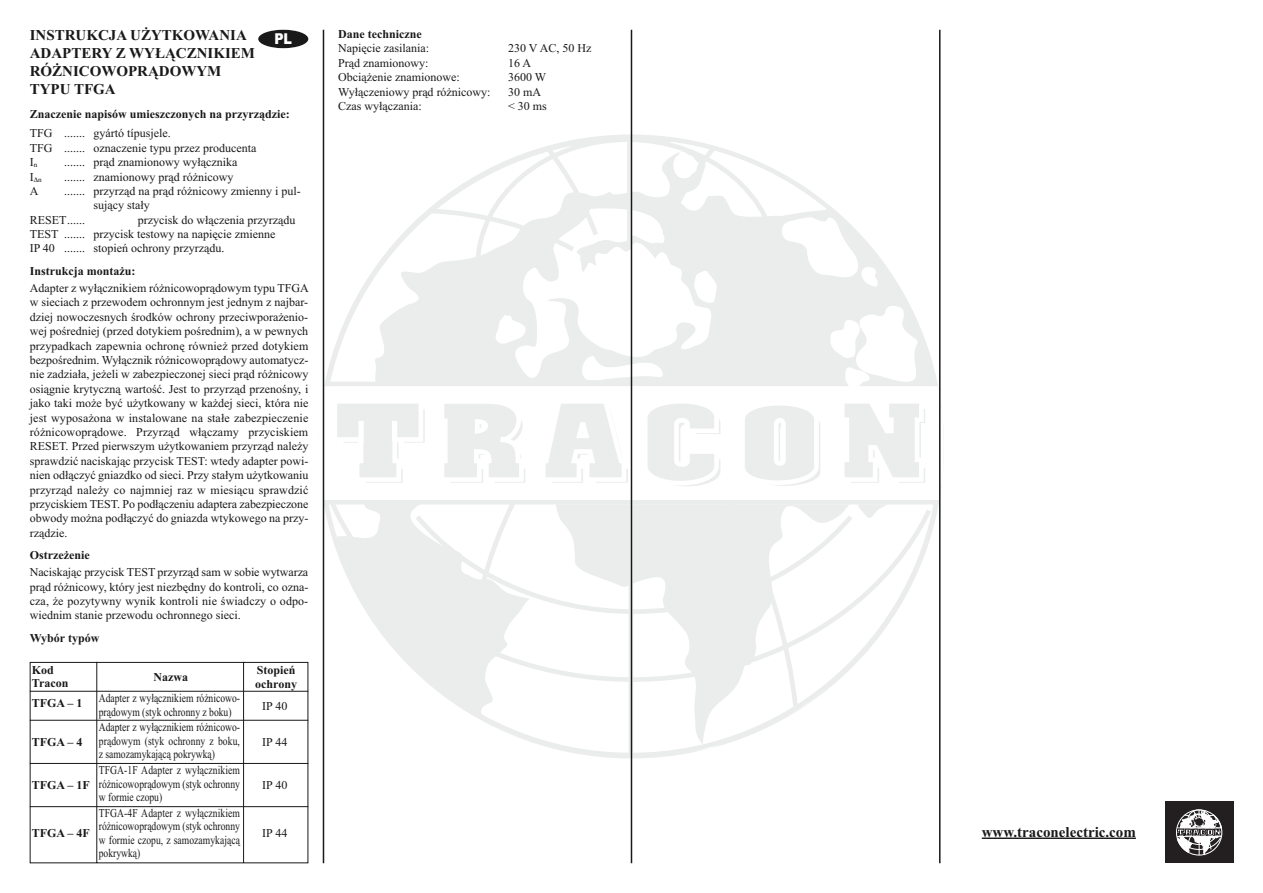
<style>
.page{position:relative;width:1263px;height:893px;background:#fff}
.page>*{position:absolute;margin:0;border:0;box-sizing:border-box;transform-origin:0 0}
.t1{font:700 15px/18px "Times New Roman";color:#191919}
.t2{font:900 15px "Arial";color:#fff;scale:.85 1}
.t3{font:12px/14.4px "Times New Roman";color:#191919}
.t4{font:12px/13.5px "Times New Roman";color:#191919;text-align:justify;scale:.8 1}
.t5{font:700 12px "Times New Roman";color:#191919}
</style>
<div class="page">
<svg style="left:718px;top:500px;width:220px;height:246px"></svg>
<svg style="left:480px;top:719px;width:238px;height:41px"></svg>
<svg style="left:628px;top:719px;width:5px;height:37px"></svg>
<svg style="left:326px;top:135px;width:606px;height:584px"></svg>
<hr style="left:323px;top:30px;width:1px;height:833px;background:#191919">
<hr style="left:631px;top:30px;width:1px;height:833px;background:#191919">
<hr style="left:939px;top:30px;width:1px;height:833px;background:#191919">
<div style="left:1165px;top:801px;width:68px;height:62px;background:#231f20"></div>
<svg style="left:1177px;top:810px;width:44px;height:46px"></svg>
<hr style="left:982px;top:837px;width:154px;height:2px;background:#191919">
<svg style="left:29px;top:661px;width:280px;height:203px"></svg>
<hr style="left:30px;top:691px;width:278px;height:1px;background:#191919">
<hr style="left:30px;top:720px;width:278px;height:1px;background:#191919">
<hr style="left:30px;top:763px;width:278px;height:1px;background:#191919">
<hr style="left:30px;top:806px;width:278px;height:1px;background:#191919">
<div style="left:258px;top:30px;width:50px;height:18px;background:#191919;border-radius:50%"></div>
<p class="t1" style="left:30px;top:28px;width:227px">INSTRUKCJA UŻYTKOWANIA<br>ADAPTERY Z WYŁĄCZNIKIEM<br>RÓŻNICOWOPRĄDOWYM<br>TYPU TFGA</p>
<p class="t5" style="left:30px;top:110px;width:261px">Znaczenie napisów umieszczonych na przyrządzie:</p>
<p class="t3" style="left:30px;top:127px;width:228px">TFG ....... gyártó típusjele.<br>TFG ....... oznaczenie typu przez producenta<br>I<sub>n</sub></p>
<p class="t2" style="left:274px;top:30px;width:22px">PL</p>
<p class="t3" style="left:64px;top:156px;width:175px">....... prąd znamionowy wyłącznika</p>
<p class="t3" style="left:30px;top:170px;width:14px">I <sub>n</sub></p>
<p class="t3" style="left:64px;top:170px;width:171px">....... znamionowy prąd różnicowy</p>
<p class="t3" style="left:30px;top:185px;width:10px">A</p>
<p class="t3" style="left:64px;top:185px;width:238px">....... przyrząd na prąd różnicowy zmienny i pul-</p>
<p class="t3" style="left:94px;top:199px;width:58px">sujący stały</p>
<p class="t3" style="left:30px;top:214px;width:57px">RESET......</p>
<p class="t3" style="left:30px;top:214px;width:267px;text-indent:108px">przycisk do włączenia przyrządu<br>TEST ....... przycisk testowy na napięcie zmienne<br>IP 40 ....... stopień ochrony przyrządu.</p>
<p class="t5" style="left:30px;top:267px;width:107px">Instrukcja montażu:</p>
<p class="t3" style="left:30px;top:282px;width:281px;text-align:justify">Adapter z wyłącznikiem różnicowoprądowym typu TFGA w sieciach z przewodem ochronnym jest jednym z najbar&shy;dziej nowoczesnych środków ochrony przeciwporażenio&shy;wej pośredniej (przed dotykiem pośrednim), a w pewnych przypadkach zapewnia ochronę również przed dotykiem bezpośrednim. Wyłącznik różnicowoprądowy automatycz&shy;nie zadziała, jeżeli w zabezpieczonej sieci prąd różnicowy osiągnie krytyczną wartość. Jest to przyrząd przenośny, i jako taki może być użytkowany w każdej sieci, która nie jest wyposażona w instalowane na stałe zabezpieczenie różnicowoprądowe. Przyrząd włączamy przyciskiem RESET. Przed pierwszym użytkowaniem przyrząd należy sprawdzić naciskając przycisk TEST: wtedy adapter powi&shy;nien odłączyć gniazdko od sieci. Przy stałym użytkowaniu przyrząd należy co najmniej raz w miesiącu sprawdzić przyciskiem TEST. Po podłączeniu adaptera zabezpieczone obwody można podłączyć do gniazda wtykowego na przy&shy;rządzie.</p>
<p class="t5" style="left:30px;top:551px;width:61px">Ostrzeżenie</p>
<p class="t3" style="left:30px;top:566px;width:280px;text-align:justify">Naciskając przycisk TEST przyrząd sam w sobie wytwarza prąd różnicowy, który jest niezbędny do kontroli, co ozna&shy;cza, że pozytywny wynik kontroli nie świadczy o odpo&shy;wiednim stanie przewodu ochronnego sieci.</p>
<p class="t5" style="left:30px;top:634px;width:71px">Wybór typów</p>
<p class="t5" style="left:257px;top:666px;width:40px">Stopień</p>
<p class="t5" style="left:32px;top:666px;width:24px">Kod</p>
<p class="t5" style="left:153px;top:673px;width:36px">Nazwa</p>
<p class="t5" style="left:32px;top:679px;width:38px">Tracon</p>
<p class="t5" style="left:255px;top:680px;width:43px">ochrony</p>
<p class="t5" style="left:32px;top:699px;width:52px">TFGA – 1</p>
<p class="t3" style="left:262px;top:700px;width:27px">IP 40</p>
<p class="t5" style="left:32px;top:738px;width:52px">TFGA – 4</p>
<p class="t3" style="left:262px;top:736px;width:27px">IP 44</p>
<p class="t5" style="left:32px;top:781px;width:60px">TFGA – 1F</p>
<p class="t3" style="left:262px;top:779px;width:27px">IP 40</p>
<p class="t5" style="left:32px;top:829px;width:60px">TFGA – 4F</p>
<p class="t3" style="left:262px;top:827px;width:27px">IP 44</p>
<p class="t4" style="left:99px;top:693px;width:178px">Adapter z wyłącznikiem różnicowo&shy;prądowym (styk ochronny z boku)</p>
<p class="t4" style="left:99px;top:722px;width:178px">Adapter z wyłącznikiem różnicowo&shy;prądowym (styk ochronny z boku, z samozamykającą pokrywką)</p>
<p class="t4" style="left:99px;top:764px;width:178px">TFGA-1F Adapter z wyłącznikiem różnicowoprądowym (styk ochronny w formie czopu)</p>
<p class="t4" style="left:99px;top:807px;width:178px">TFGA-4F Adapter z wyłącznikiem różnicowoprądowym (styk ochronny w formie czopu, z samozamykającą pokrywką)</p>
<p class="t5" style="left:338px;top:30px;width:85px">Dane techniczne</p>
<p class="t3" style="left:338px;top:42px;width:92px">Napięcie zasilania:</p>
<p class="t3" style="left:508px;top:42px;width:85px">230 V AC, 50 Hz</p>
<p class="t3" style="left:338px;top:57px;width:92px">Prąd znamionowy:</p>
<p class="t3" style="left:508px;top:57px;width:25px">16 A</p>
<p class="t3" style="left:338px;top:71px;width:123px">Obciążenie znamionowe:</p>
<p class="t3" style="left:508px;top:71px;width:40px">3600 W</p>
<p class="t3" style="left:338px;top:86px;width:154px">Wyłączeniowy prąd różnicowy:</p>
<p class="t3" style="left:508px;top:86px;width:34px">30 mA</p>
<p class="t3" style="left:338px;top:100px;width:85px">Czas wyłączania:</p>
<p class="t3" style="left:508px;top:100px;width:40px">&lt; 30 ms</p>
<p class="t1" style="left:982px;top:824px;width:156px">www.traconelectric.com</p>
</div>
